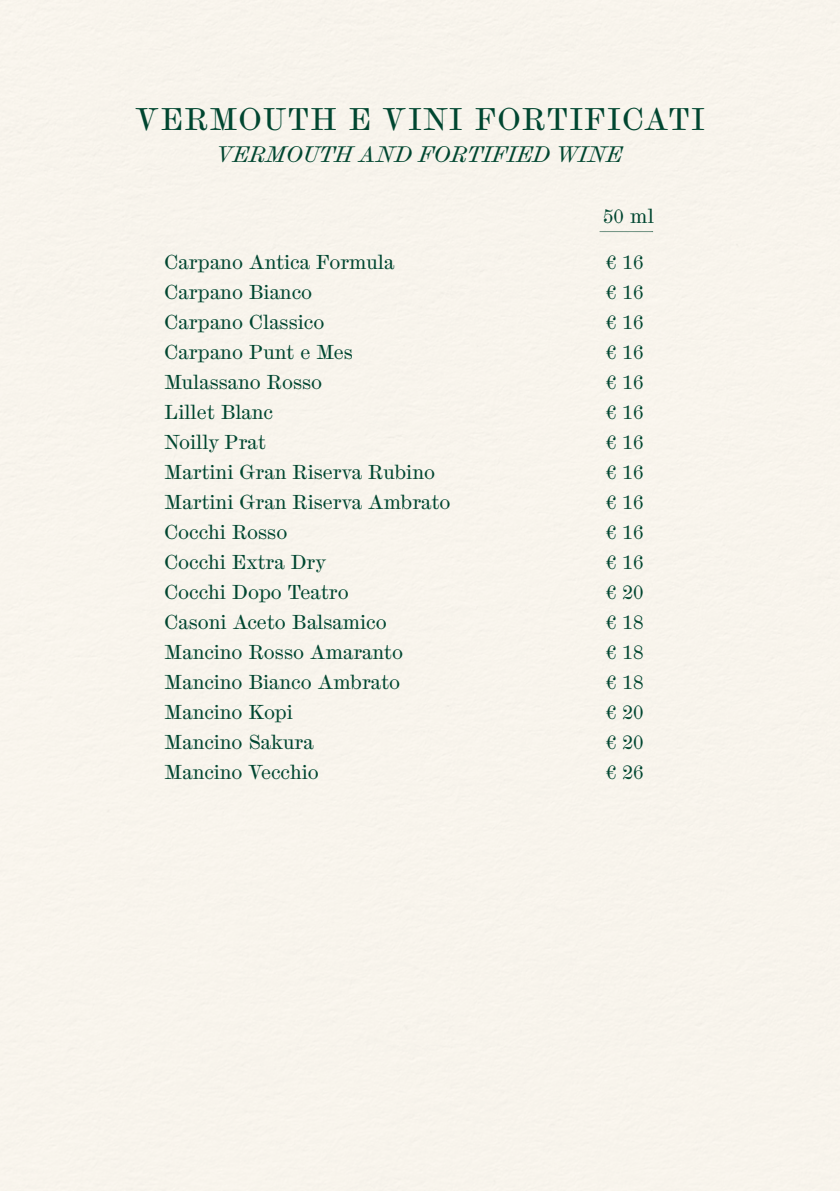
<style>
.page{position:relative;width:840px;height:1191px;background:#fff}
.page>*{position:absolute;margin:0;border:0;box-sizing:border-box;transform-origin:0 0}
.t1{font:28px "Scotch Micro";letter-spacing:.05em;color:#004630}
.t2{font:italic 20px "Scotch Micro";color:#004630}
.t3{font:18px/30px "Scotch Micro";color:#004630}
</style>
<div class="page">
<div style="left:595px;top:227px;width:61px;height:7px;background:#f8f4ec"></div>
<div style="left:595px;top:229px;width:62px;height:5px;background:#000;opacity:.75"></div>
<h1 class="t1" style="left:135px;top:101px;width:571px">VERMOUTH E VINI FORTIFICATI</h1>
<p class="t2" style="left:217px;top:141px;width:407px">VERMOUTH AND FORTIFIED WINE</p>
<p class="t3" style="left:602px;top:201px;width:52px">50 ml</p>
<p class="t3" style="left:164px;top:247px;width:287px">Carpano Antica Formula<br>Carpano Bianco<br>Carpano Classico<br>Carpano Punt e Mes<br>Mulassano Rosso<br>Lillet Blanc<br>Noilly Prat<br>Martini Gran Riserva Rubino<br>Martini Gran Riserva Ambrato<br>Cocchi Rosso<br>Cocchi Extra Dry<br>Cocchi Dopo Teatro<br>Casoni Aceto Balsamico<br>Mancino Rosso Amaranto<br>Mancino Bianco Ambrato<br>Mancino Kopi<br>Mancino Sakura<br>Mancino Vecchio</p>
<p class="t3" style="left:605px;top:247px;width:39px;text-align:justify">€ 16 € 16 € 16 € 16 € 16 € 16 € 16 € 16 € 16 € 16 € 16 € 20 € 18 € 18 € 18 € 20 € 20 € 26</p>
</div>
